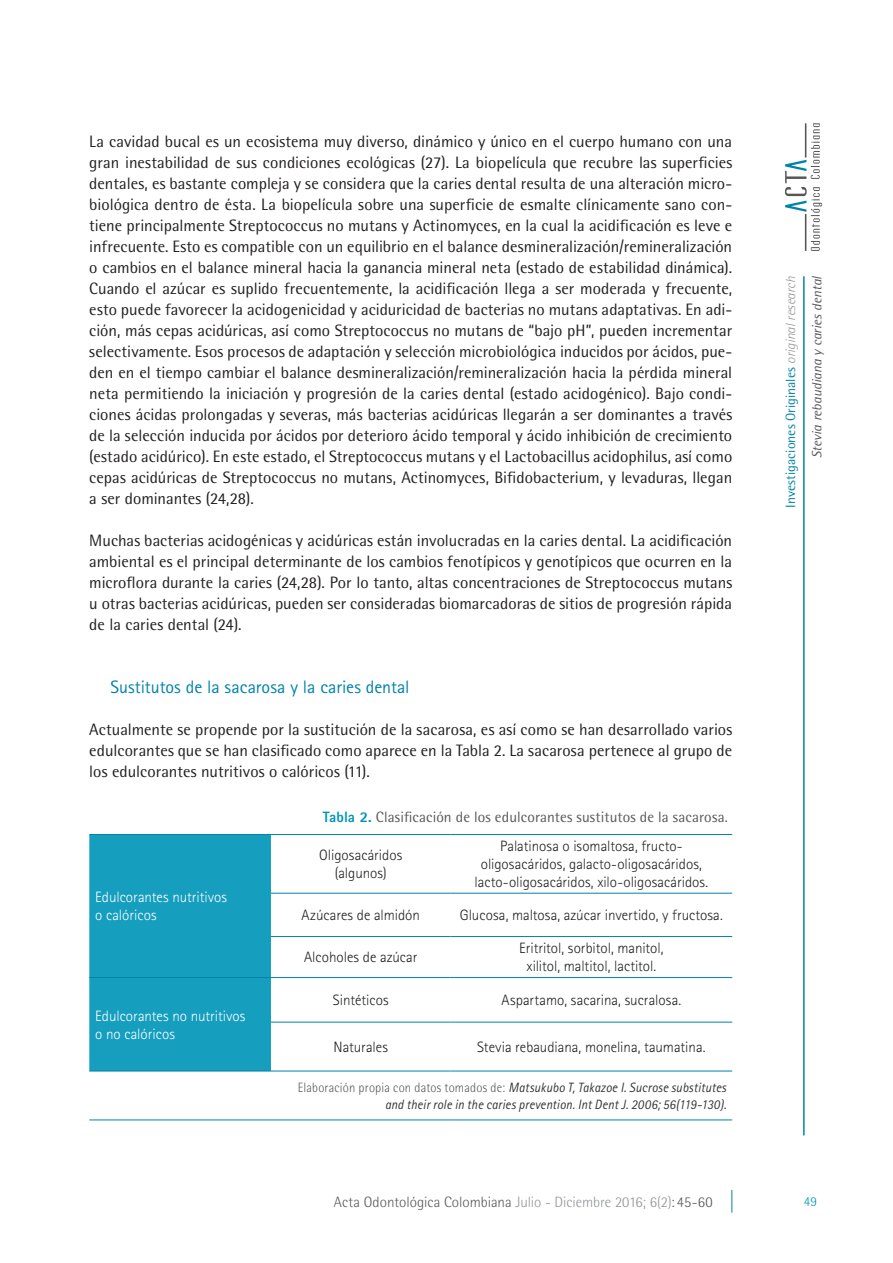
<style>
.page{position:relative;width:893px;height:1263px;background:#fff}
.page>*{position:absolute;margin:0;border:0;box-sizing:border-box;transform-origin:0 0}
.subtit-2{font:18px "Rotis Sans Serif Std";letter-spacing:-.005em;color:#0083a9}
.txt-base{font:16.5px/21px "Rotis Semi Sans Std";color:#231f20;text-align:justify}
.tab-txtcenter{font:300 15px/18px "Rotis Sans Serif Std";color:#231f20;text-align:center}
.tab-subtit2{font:300 15px/18px "Rotis Sans Serif Std";color:#fff}
.tab-título{font:15px "Rotis Semi Sans Std";letter-spacing:.005em;color:#57585a}
.t1{font:300 15px "Rotis Semi Sans Std";color:#57585a}
.tab-piedetabla{font:italic 13.5px/16.5px "Rotis Sans Serif Std";letter-spacing:.01em;color:#363536;text-align:right;scale:.93 1}
.t2{font:italic 13.5px/26.4px "Rotis Semi Sans Std";color:#57585a;text-align:right}
.t3{font:300 13.5px "Rotis Semi Sans Std";color:#0095b8}
.s1{font-family:"Rotis Sans Serif Std";font-weight:800;color:#0095b8}
.s2{font-family:"Rotis Semi Sans Std";font-weight:300;font-style:normal;color:#57585a}
.s3{font-style:normal;color:#0083a9}
.s4{font-weight:300;color:#939598}
.s5{color:#939598}
</style>
<div class="page">
<svg style="left:785px;top:123px;width:37px;height:128px"></svg>
<svg style="left:731px;top:1190px;width:1px;height:23px"></svg>
<hr style="left:804px;top:276px;width:1px;height:859px;background:#0083a9">
<div style="left:89px;top:835px;width:182px;height:236px;background:#169ebf"></div>
<hr style="left:271px;top:893px;width:180px;height:1px;background:#0083a9">
<hr style="left:451px;top:893px;width:281px;height:1px;background:#0083a9">
<hr style="left:271px;top:936px;width:180px;height:1px;background:#0083a9">
<hr style="left:451px;top:936px;width:281px;height:1px;background:#0083a9">
<hr style="left:271px;top:977px;width:180px;height:1px;background:#0083a9">
<hr style="left:451px;top:977px;width:281px;height:1px;background:#0083a9">
<hr style="left:271px;top:1022px;width:180px;height:1px;background:#0083a9">
<hr style="left:451px;top:1022px;width:281px;height:1px;background:#0083a9">
<hr style="left:89px;top:977px;width:182px;height:1px;background:#0083a9">
<hr style="left:89px;top:1119px;width:182px;height:1px;background:#0083a9">
<hr style="left:271px;top:1119px;width:180px;height:1px;background:#0083a9">
<hr style="left:451px;top:1119px;width:281px;height:1px;background:#0083a9">
<hr style="left:89px;top:834px;width:182px;height:1px;background:#0083a9">
<hr style="left:89px;top:1071px;width:182px;height:1px;background:#0083a9">
<hr style="left:271px;top:834px;width:180px;height:1px;background:#0083a9">
<hr style="left:451px;top:834px;width:281px;height:1px;background:#0083a9">
<hr style="left:271px;top:1071px;width:180px;height:1px;background:#0083a9">
<hr style="left:451px;top:1071px;width:281px;height:1px;background:#0083a9">
<p class="txt-base" style="left:89px;top:131px;width:644px">La cavidad bucal es un ecosistema muy diverso, dinámico y único en el cuerpo humano con una gran inestabilidad de sus condiciones ecológicas (27). La biopelícula que recubre las superficies dentales, es bastante compleja y se considera que la caries dental resulta de una alteración micro&shy;biológica dentro de ésta. La biopelícula sobre una superficie de esmalte clínicamente sano con&shy;tiene principalmente Streptococcus no mutans y Actinomyces, en la cual la acidificación es leve e infrecuente. Esto es compatible con un equilibrio en el balance desmineralización/remineralización o cambios en el balance mineral hacia la ganancia mineral neta (estado de estabilidad dinámica).<br>Cuando el azúcar es suplido frecuentemente, la acidificación llega a ser moderada y frecuente, esto puede favorecer la acidogenicidad y aciduricidad de bacterias no mutans adaptativas. En adi&shy;ción, más cepas acidúricas, así como Streptococcus no mutans de “bajo pH”, pueden incrementar selectivamente. Esos procesos de adaptación y selección microbiológica inducidos por ácidos, pue&shy;den en el tiempo cambiar el balance desmineralización/remineralización hacia la pérdida mineral neta permitiendo la iniciación y progresión de la caries dental (estado acidogénico). Bajo condi&shy;ciones ácidas prolongadas y severas, más bacterias acidúricas llegarán a ser dominantes a través de la selección inducida por ácidos por deterioro ácido temporal y ácido inhibición de crecimiento (estado acidúrico). En este estado, el Streptococcus mutans y el Lactobacillus acidophilus, así como cepas acidúricas de Streptococcus no mutans, Actinomyces, Bifidobacterium, y levaduras, llegan a ser dominantes (24,28).</p>
<p class="txt-base" style="left:89px;top:530px;width:644px">Muchas bacterias acidogénicas y acidúricas están involucradas en la caries dental. La acidificación ambiental es el principal determinante de los cambios fenotípicos y genotípicos que ocurren en la microflora durante la caries (24,28). Por lo tanto, altas concentraciones de Streptococcus mutans u otras bacterias acidúricas, pueden ser consideradas biomarcadoras de sitios de progresión rápida de la caries dental (24).</p>
<p class="subtit-2" style="left:111px;top:676px;width:301px">Sustitutos de la sacarosa y la caries dental</p>
<p class="txt-base" style="left:89px;top:719px;width:644px">Actualmente se propende por la sustitución de la sacarosa, es así como se han desarrollado varios edulcorantes que se han clasificado como aparece en la Tabla 2. La sacarosa pertenece al grupo de los edulcorantes nutritivos o calóricos (11).</p>
<p class="tab-título" style="left:323px;top:808px;width:407px"><span class="s1">Tabla 2.</span> Clasificación de los edulcorantes sustitutos de la sacarosa.</p>
<p class="tab-subtit2" style="left:95px;top:888px;width:133px">Edulcorantes nutritivos o calóricos</p>
<p class="tab-subtit2" style="left:95px;top:1006px;width:152px">Edulcorantes no nutritivos o no calóricos</p>
<p class="tab-txtcenter" style="left:319px;top:846px;width:85px">Oligosacáridos</p>
<p class="tab-txtcenter" style="left:335px;top:864px;width:53px">(algunos)</p>
<p class="tab-txtcenter" style="left:474px;top:837px;width:235px">Palatinosa o isomaltosa, fructo&shy;oligosacáridos, galacto-oligosacáridos, lacto-oligosacáridos, xilo-oligosacáridos.</p>
<p class="tab-txtcenter" style="left:302px;top:906px;width:120px">Azúcares de almidón</p>
<p class="tab-txtcenter" style="left:460px;top:906px;width:264px">Glucosa, maltosa, azúcar invertido, y fructosa.</p>
<p class="tab-txtcenter" style="left:304px;top:948px;width:115px">Alcoholes de azúcar</p>
<p class="tab-txtcenter" style="left:519px;top:939px;width:146px">Eritritol, sorbitol, manitol, xilitol, maltitol, lactitol.</p>
<p class="tab-txtcenter" style="left:333px;top:991px;width:57px">Sintéticos</p>
<p class="tab-txtcenter" style="left:502px;top:991px;width:181px">Aspartamo, sacarina, sucralosa.</p>
<p class="tab-txtcenter" style="left:333px;top:1038px;width:56px">Naturales</p>
<p class="tab-txtcenter" style="left:477px;top:1038px;width:230px">Stevia rebaudiana, monelina, taumatina.</p>
<p class="tab-piedetabla" style="left:298px;top:1079px;width:462px"><span class="s2">Elaboración propia con datos tomados de:</span> Matsukubo T, Takazoe I. Sucrose substitutes and their role in the caries prevention. Int Dent J. 2006; 56(119-130).</p>
<p class="t2" style="left:777px;top:508px;width:233px;rotate:-90deg"><span class="s3">Investigaciones Originales</span> <span class="s4">original research<br></span>Stevia rebaudiana y caries dental</p>
<p class="t1" style="left:334px;top:1193px;width:380px">Acta Odontológica Colombiana <span class="s5">Julio - Diciembre 2016; 6(2)</span>: 45-60</p>
<p class="t3" style="left:804px;top:1194px;width:15px">49</p>
</div>
